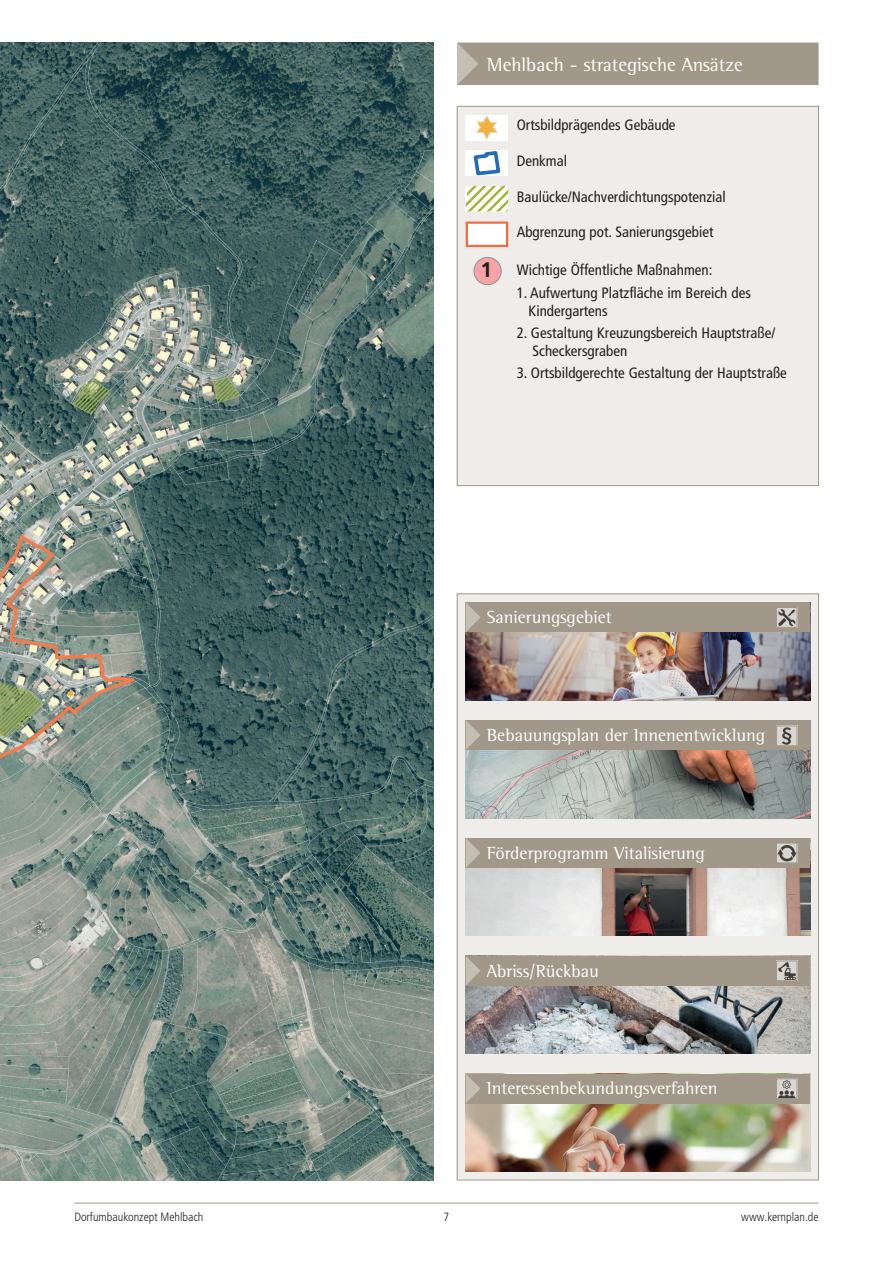
<style>
.page{position:relative;width:893px;height:1263px;background:#fff}
.page>*{position:absolute;margin:0;border:0;box-sizing:border-box;transform-origin:0 0}
.t1{font:19.5px "Rotis Semi Serif Std";color:#fff}
.t2{font:18px "Rotis Semi Serif Std";color:#fff}
.t3{font:condensed 15px/18px "Frutiger LT Pro";color:#231f20}
.t4{font:300 condensed 12px "Frutiger LT Pro";color:#231f20}
.s1{font-weight:700;font-stretch:normal;font-size:21px}
</style>
<div class="page">
<hr style="left:74px;top:1203px;width:745px;height:1px;background:#a1988a">
<img style="left:0;top:43px;width:434px;height:1137px">
<div style="left:458px;top:43px;width:360px;height:41px;background:#a1988a"></div>
<div style="left:457px;top:43px;width:362px;height:42px;border:2px solid #a1988a"></div>
<svg style="left:457px;top:43px;width:21px;height:42px"></svg>
<div style="left:457px;top:594px;width:361px;height:586px;background:#efedea"></div>
<img style="left:466px;top:632px;width:344px;height:68px">
<div style="left:466px;top:602px;width:344px;height:30px;background:#a1988a"></div>
<svg style="left:466px;top:603px;width:15px;height:29px"></svg>
<img style="left:778px;top:609px;width:17px;height:17px">
<div style="left:776px;top:607px;width:21px;height:21px;border:1px solid #a1988a"></div>
<img style="left:466px;top:750px;width:344px;height:68px">
<div style="left:466px;top:720px;width:344px;height:30px;background:#a1988a"></div>
<svg style="left:466px;top:721px;width:14px;height:28px"></svg>
<img style="left:466px;top:868px;width:344px;height:68px">
<div style="left:466px;top:838px;width:344px;height:30px;background:#a1988a"></div>
<svg style="left:466px;top:839px;width:14px;height:28px"></svg>
<img style="left:778px;top:845px;width:17px;height:16px">
<div style="left:776px;top:843px;width:21px;height:20px;border:1px solid #a1988a"></div>
<img style="left:466px;top:986px;width:344px;height:68px">
<div style="left:466px;top:956px;width:344px;height:30px;background:#a1988a"></div>
<svg style="left:466px;top:956px;width:15px;height:29px"></svg>
<img style="left:778px;top:962px;width:17px;height:17px">
<div style="left:776px;top:960px;width:21px;height:21px;border:1px solid #a1988a"></div>
<img style="left:466px;top:1103px;width:344px;height:68px">
<div style="left:466px;top:1074px;width:344px;height:29px;background:#a1988a"></div>
<svg style="left:466px;top:1074px;width:15px;height:29px"></svg>
<img style="left:778px;top:1080px;width:17px;height:17px">
<div style="left:776px;top:1078px;width:21px;height:21px;border:1px solid #a1988a"></div>
<div style="left:457px;top:106px;width:361px;height:380px;background:#efedea"></div>
<div style="left:466px;top:115px;width:42px;height:25px;background:#fff"></div>
<svg style="left:476px;top:115px;width:22px;height:25px"></svg>
<div style="left:466px;top:150px;width:42px;height:26px;background:#fff"></div>
<svg style="left:473px;top:151px;width:28px;height:25px"></svg>
<svg style="left:466px;top:186px;width:42px;height:25px"></svg>
<div style="left:466px;top:221px;width:42px;height:26px;background:#fff;border:2px solid #f26b44"></div>
<div style="left:474px;top:257px;width:27px;height:28px;background:#f7a4a7;border-radius:50%"></div>
<div style="left:474px;top:257px;width:28px;height:28px;border:1px solid #919295;border-radius:50%"></div>
<div style="left:457px;top:106px;width:362px;height:380px;border:1px solid #a1988a"></div>
<img style="left:778px;top:727px;width:17px;height:17px">
<div style="left:776px;top:725px;width:21px;height:21px;border:1px solid #a1988a"></div>
<h1 class="t1" style="left:487px;top:53px;width:257px">Mehlbach - strategische Ansätze</h1>
<p class="t3" style="left:517px;top:116px;width:160px">Ortsbildprägendes Gebäude</p>
<p class="t3" style="left:517px;top:152px;width:52px">Denkmal</p>
<p class="t3" style="left:517px;top:187px;width:211px">Baulücke/Nachverdichtungspotenzial</p>
<p class="t3" style="left:517px;top:223px;width:198px">Abgrenzung pot. Sanierungsgebiet</p>
<p class="t3" style="left:480px;top:261px;width:233px"><span class="s1">1</span> Wichtige Öffentliche Maßnahmen:</p>
<p class="t3" style="left:529px;top:283px;width:224px;text-indent:-12px">1. Aufwertung Platzfläche im Bereich des<br>Kindergartens</p>
<p class="t3" style="left:533px;top:324px;width:244px;text-indent:-16px">2. Gestaltung Kreuzungsbereich Hauptstraße/<br>Scheckersgraben</p>
<p class="t3" style="left:517px;top:364px;width:272px">3. Ortsbildgerechte Gestaltung der Hauptstraße</p>
<p class="t2" style="left:487px;top:607px;width:126px">Sanierungsgebiet</p>
<p class="t2" style="left:487px;top:724px;width:280px">Bebauungsplan der Innenentwicklung</p>
<p class="t2" style="left:487px;top:842px;width:219px">Förderprogramm Vitalisierung</p>
<p class="t2" style="left:487px;top:960px;width:113px">Abriss/Rückbau</p>
<p class="t2" style="left:487px;top:1078px;width:232px">Interessenbekundungsverfahren</p>
<p class="t4" style="left:74px;top:1210px;width:131px">Dorfumbaukonzept Mehlbach</p>
<p class="t4" style="left:444px;top:1210px;width:7px">7</p>
<p class="t4" style="left:741px;top:1210px;width:79px">www.kernplan.de</p>
</div>
